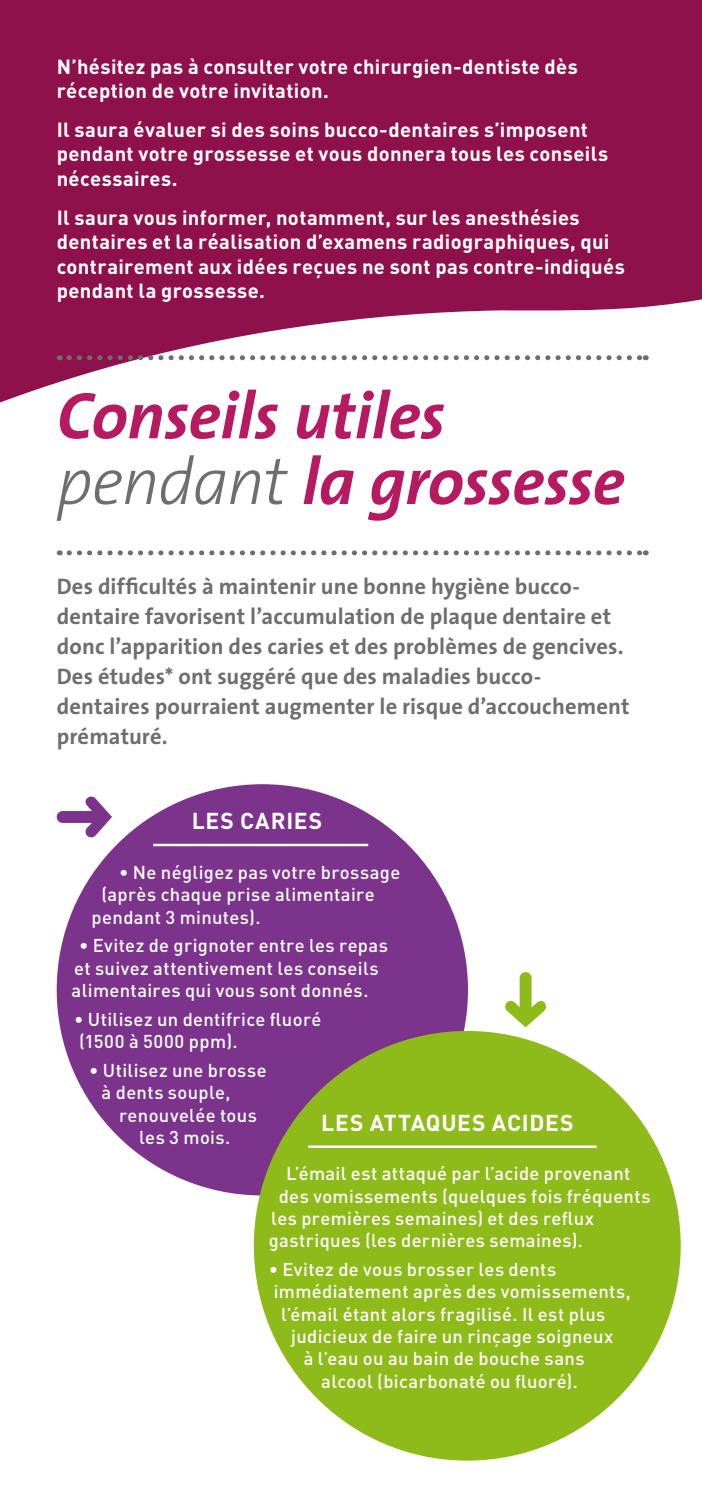
<style>
.page{position:relative;width:702px;height:1489px;background:#fff}
.page>*{position:absolute;margin:0;border:0;box-sizing:border-box;transform-origin:0 0}
.t1{font:italic 700 66.75px/65.8px "The Sans";letter-spacing:-.01em;color:#b61b61}
.t2{font:700 22.75px "DIN";letter-spacing:.035em;color:#fff}
.t3{font:700 22.5px/30px "The Sans";letter-spacing:.005em;color:#6e6e6e}
.t4{font:700 20.25px/24.5px "DIN";letter-spacing:.015em;color:#fff}
.t5{font:500 18.5px/22.2px "DIN";letter-spacing:.02em;color:#fff}
.s1{font-weight:300;color:#6e6e6e}
</style>
<div class="page">
<svg style="left:0;top:0;width:702px;height:403px;fill:#8f114b"></svg>
<svg style="left:69px;top:550px;width:577px;height:5px"></svg>
<svg style="left:69px;top:355px;width:577px;height:5px"></svg>
<div style="left:57px;top:784px;width:411px;height:411px;background:#7c338b;border-radius:50%"></div>
<svg style="left:57px;top:796px;width:55px;height:41px"></svg>
<svg style="left:505px;top:972px;width:41px;height:55px"></svg>
<div style="left:254px;top:1030px;width:426px;height:430px;background:#8eba1a;border-radius:50%"></div>
<hr style="left:308px;top:1145px;width:288px;height:2px;background:#fff">
<hr style="left:153px;top:843px;width:215px;height:3px;background:#fff">
<p class="t4" style="left:57px;top:53px;width:522px">N’hésitez pas à consulter votre chirurgien-dentiste dès réception de votre invitation.</p>
<p class="t4" style="left:57px;top:116px;width:553px">Il saura évaluer si des soins bucco-dentaires s’imposent pendant votre grossesse et vous donnera tous les conseils nécessaires.</p>
<p class="t4" style="left:57px;top:204px;width:569px">Il saura vous informer, notamment, sur les anesthésies dentaires et la réalisation d’examens radiographiques, qui contrairement aux idées reçues ne sont pas contre-indiqués pendant la grossesse.</p>
<h1 class="t1" style="left:57px;top:381px;width:569px">Conseils utiles <span class="s1">pendant</span> la grossesse</h1>
<p class="t3" style="left:57px;top:571px;width:574px">Des difficultés à maintenir une bonne hygiène bucco&shy;dentaire favorisent l’accumulation de plaque dentaire et donc l’apparition des caries et des problèmes de gencives.<br>Des études* ont suggéré que des maladies bucco&shy;dentaires pourraient augmenter le risque d’accouchement prématuré.</p>
<p class="t2" style="left:192px;top:806px;width:132px">LES CARIES</p>
<p class="t5" style="left:119px;top:860px;width:283px">• Ne négligez pas votre brossage</p>
<p class="t5" style="left:102px;top:882px;width:274px">(après chaque prise alimentaire</p>
<p class="t5" style="left:92px;top:905px;width:170px">pendant 3 minutes).</p>
<p class="t5" style="left:72px;top:933px;width:318px;text-indent:7px">• Evitez de grignoter entre les repas et suivez attentivement les conseils alimentaires qui vous sont donnés.</p>
<p class="t5" style="left:74px;top:1007px;width:249px">• Utilisez un dentifrice fluoré (1500 à 5000 ppm).</p>
<p class="t5" style="left:102px;top:1058px;width:166px;text-indent:-12px">• Utilisez une brosse à dents souple,</p>
<p class="t5" style="left:119px;top:1103px;width:139px;text-align:center">renouvelée tous les 3 mois.</p>
<p class="t2" style="left:321px;top:1107px;width:254px">LES ATTAQUES ACIDES</p>
<p class="t5" style="left:286px;top:1161px;width:345px">L’émail est attaqué par l’acide provenant</p>
<p class="t5" style="left:279px;top:1183px;width:373px">des vomissements (quelques fois fréquents</p>
<p class="t5" style="left:271px;top:1206px;width:324px">les premières semaines) et des reflux</p>
<p class="t5" style="left:269px;top:1228px;width:316px">gastriques (les dernières semaines).</p>
<p class="t5" style="left:269px;top:1257px;width:289px">• Evitez de vous brosser les dents</p>
<p class="t5" style="left:274px;top:1279px;width:358px">immédiatement après des vomissements,</p>
<p class="t5" style="left:281px;top:1302px;width:325px">l’émail étant alors fragilisé. Il est plus</p>
<p class="t5" style="left:291px;top:1324px;width:323px">judicieux de faire un rinçage soigneux</p>
<p class="t5" style="left:304px;top:1346px;width:282px">à l’eau ou au bain de bouche sans</p>
<p class="t5" style="left:321px;top:1369px;width:258px">alcool (bicarbonaté ou fluoré).</p>
</div>
